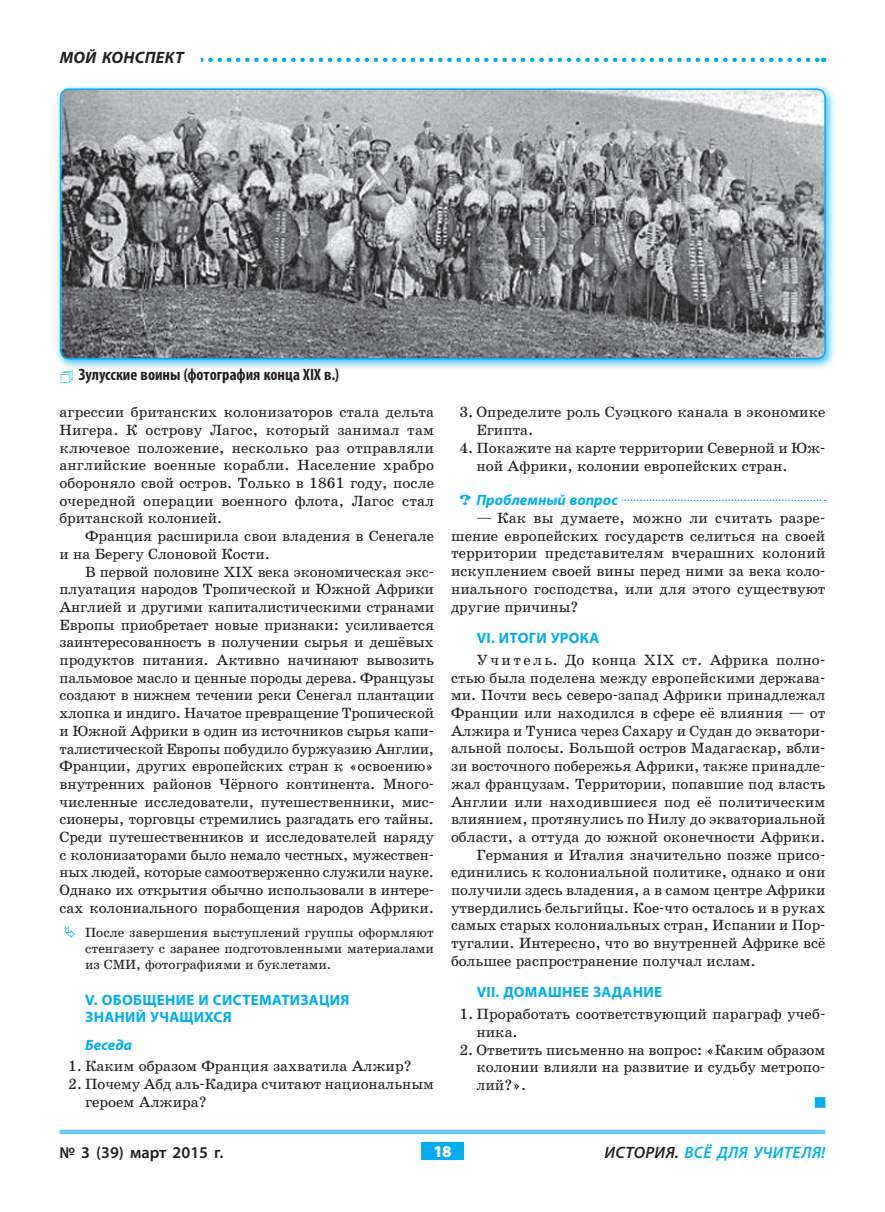
<style>
.page{position:relative;width:885px;height:1212px;background:#fff}
.page>*{position:absolute;margin:0;border:0;box-sizing:border-box;transform-origin:0 0}
.t1{font:700 condensed 16.5px "Myriad Pro";color:#231f20}
.t2{font:italic 600 16.5px "Myriad Pro";letter-spacing:.02em;color:#00aeef}
.t3{font:600 16.5px "Myriad Pro";color:#231f20}
.t4{font:italic 700 16.5px "Myriad Pro";letter-spacing:.02em;color:#231f20}
.t5{font:900 16.5px "Myriad Pro";color:#fff}
.ОСНОВНОЙ{font:15px/17.7px "School Book C";color:#231f20;text-align:justify}
.СПИСОК_1{font:15px/17.7px "School Book C";color:#231f20}
.ТРЕТИЙ_УРОВЕНЬ{font:700 15px/17.7px "Myriad Pro";letter-spacing:.02em;color:#00aeef}
.ПЯТЫЙ_УРОВЕНЬ{font:italic 700 15px "Myriad Pro";letter-spacing:.005em;color:#00aeef}
.t6{font:13.5px/15.9px "School Book C";color:#231f20;text-align:justify}
.s1{font-family:"Latin Wide";font-weight:400;font-style:normal}
.s2{color:#231f20}
</style>
<div class="page">
<div style="left:421px;top:1143px;width:42px;height:17px;background:#00aeef"></div>
<hr style="left:60px;top:1130px;width:765px;height:4px;background:#6bcff6">
<svg style="left:201px;top:58px;width:623px;height:4px"></svg>
<div style="left:814px;top:1097px;width:11px;height:11px;background:#00aeef"></div>
<div style="left:55px;top:83px;width:781px;height:287px;background:#00aeef;opacity:.75"></div>
<img style="left:61px;top:89px;width:764px;height:270px">
<div style="left:60px;top:88px;width:765px;height:271px;border:2px solid #00aeef;border-radius:9px"></div>
<p class="t4" style="left:60px;top:47px;width:125px">МОЙ КОНСПЕКТ</p>
<p class="t1" style="left:79px;top:364px;width:262px">Зулусские воины (фотография конца XIX в.)</p>
<p class="ОСНОВНОЙ" style="left:60px;top:403px;width:376px">агрессии британских колонизаторов стала дельта Нигера. К острову Лагос, который занимал там ключевое положение, несколько раз отправляли английские военные корабли. Население храбро обороняло свой остров. Только в 1861 году, после очередной операции военного флота, Лагос стал британской колонией.</p>
<p class="ОСНОВНОЙ" style="left:60px;top:527px;width:376px;text-indent:26px">Франция расширила свои владения в Сенегале и на Берегу Слоновой Кости.</p>
<p class="ОСНОВНОЙ" style="left:60px;top:563px;width:376px;text-indent:26px">В первой половине XIX века экономическая экс&shy;плуатация народов Тропической и Южной Африки Англией и другими капиталистическими странами Европы приобретает новые признаки: усиливается заинтересованность в получении сырья и дешёвых продуктов питания. Активно начинают вывозить пальмовое масло и ценные породы дерева. Французы создают в нижнем течении реки Сенегал плантации хлопка и индиго. Начатое превращение Тропической и Южной Африки в один из источников сырья капи&shy;талистической Европы побудило буржуазию Англии, Франции, других европейских стран к «освоению» внутренних районов Чёрного континента. Много&shy;численные исследователи, путешественники, мис&shy;сионеры, торговцы стремились разгадать его тайны.<br>Среди путешественников и исследователей наряду с колонизаторами было немало честных, мужествен&shy;ных людей, которые самоотверженно служили науке.<br>Однако их открытия обычно использовали в интере&shy;сах колониального порабощения народов Африки.</p>
<p class="t6" style="left:85px;top:925px;width:350px">После завершения выступлений группы оформляют стенгазету с заранее подготовленными материалами из СМИ, фотографиями и буклетами.</p>
<p class="ТРЕТИЙ_УРОВЕНЬ" style="left:85px;top:990px;width:266px">V. ОБОБЩЕНИЕ И СИСТЕМАТИЗАЦИЯ<br>ЗНАНИЙ УЧАЩИХСЯ</p>
<p class="ПЯТЫЙ_УРОВЕНЬ" style="left:85px;top:1036px;width:49px">Беседа</p>
<p class="СПИСОК_1" style="left:68px;top:1057px;width:345px">1. Каким образом Франция захватила Алжир?</p>
<p class="СПИСОК_1" style="left:85px;top:1075px;width:350px;text-indent:-17px">2. Почему Абд аль-Кадира считают национальным героем Алжира?</p>
<p class="СПИСОК_1" style="left:476px;top:404px;width:350px;text-indent:-17px">3. Определите роль Суэцкого канала в экономике<br>Египта.</p>
<p class="СПИСОК_1" style="left:476px;top:439px;width:350px;text-indent:-17px">4. Покажите на карте территории Северной и Юж&shy;ной Африки, колонии европейских стран.</p>
<p class="ПЯТЫЙ_УРОВЕНЬ" style="left:459px;top:490px;width:160px"><span class="s1">?</span> Проблемный вопрос</p>
<p class="ОСНОВНОЙ" style="left:451px;top:509px;width:376px;text-indent:26px">— Как вы думаете, можно ли считать разре&shy;шение европейских государств селиться на своей территории представителям вчерашних колоний искуплением своей вины перед ними за века коло&shy;ниального господства, или для этого существуют другие причины?</p>
<p class="ТРЕТИЙ_УРОВЕНЬ" style="left:476px;top:628px;width:124px">VІ. ИТОГИ УРОКА</p>
<p class="ОСНОВНОЙ" style="left:451px;top:651px;width:376px;text-indent:26px">У ч и т е л ь. До конца XIX ст. Африка полно&shy;стью была поделена между европейскими держава&shy;ми. Почти весь северо-запад Африки принадлежал Франции или находился в сфере её влияния — от Алжира и Туниса через Сахару и Судан до экватори&shy;альной полосы. Большой остров Мадагаскар, вбли&shy;зи восточного побережья Африки, также принадле&shy;жал французам. Территории, попавшие под власть Англии или находившиеся под её политическим влиянием, протянулись по Нилу до экваториальной области, а оттуда до южной оконечности Африки.</p>
<p class="ОСНОВНОЙ" style="left:451px;top:846px;width:376px;text-indent:26px">Германия и Италия значительно позже присо&shy;единились к колониальной политике, однако и они получили здесь владения, а в самом центре Африки утвердились бельгийцы. Кое-что осталось и в руках самых старых колониальных стран, Испании и Пор&shy;тугалии. Интересно, что во внутренней Африке всё большее распространение получал ислам.</p>
<p class="ТРЕТИЙ_УРОВЕНЬ" style="left:476px;top:983px;width:187px">VII. ДОМАШНЕЕ ЗАДАНИЕ</p>
<p class="СПИСОК_1" style="left:476px;top:1005px;width:350px;text-indent:-17px">1. Проработать соответствующий параграф учеб&shy;ника.</p>
<p class="СПИСОК_1" style="left:476px;top:1041px;width:350px;text-align:justify;text-indent:-17px">2. Ответить письменно на вопрос: «Каким образом колонии влияли на развитие и судьбу метропо&shy;лий?».</p>
<p class="t3" style="left:60px;top:1142px;width:165px">№ 3 (39) март 2015 г.</p>
<p class="t5" style="left:433px;top:1142px;width:20px">18</p>
<p class="t2" style="left:604px;top:1142px;width:222px"><span class="s2">ИСТОРИЯ.</span> ВСЁ ДЛЯ УЧИТЕЛЯ!</p>
</div>
